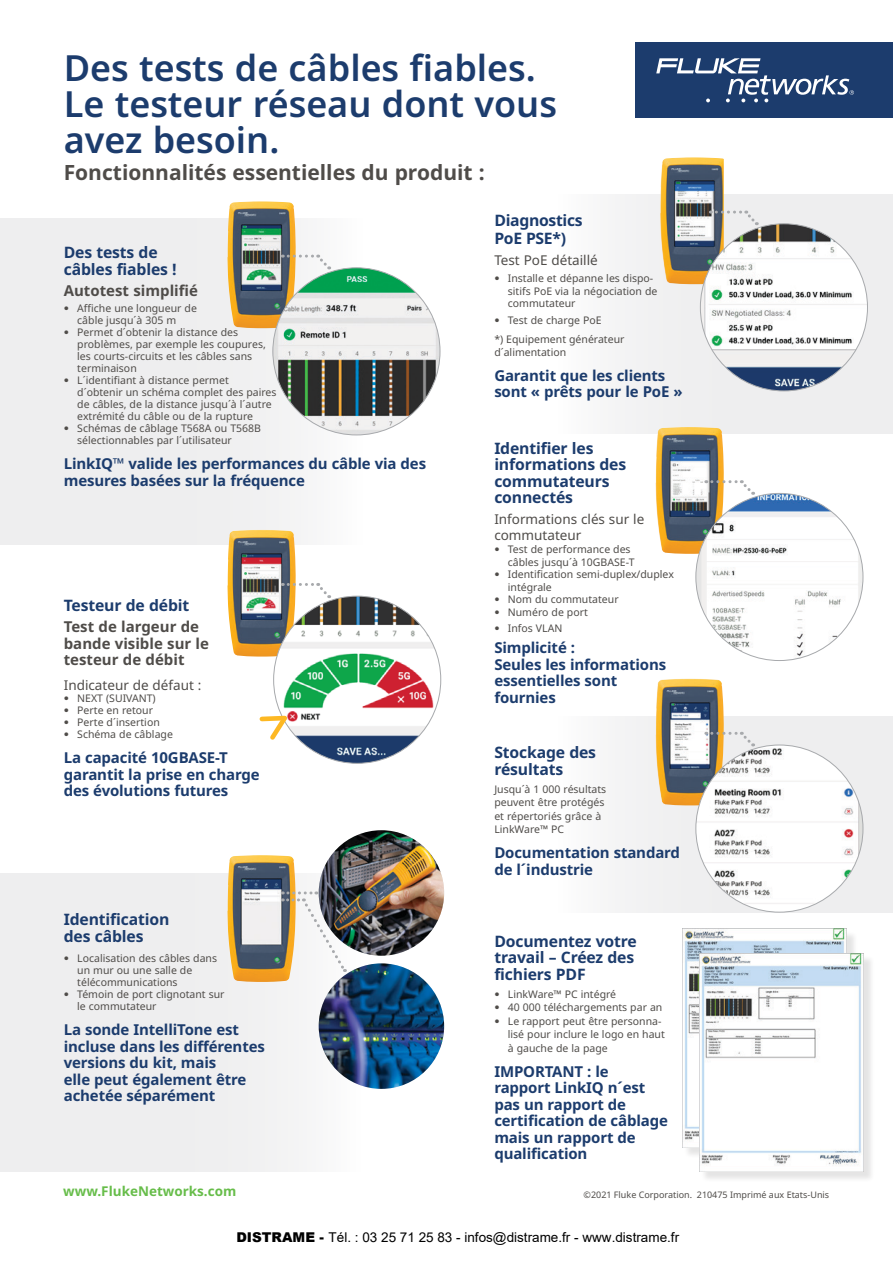
<style>
.page{position:relative;width:893px;height:1263px;background:#fff}
.page>*{position:absolute;margin:0;border:0;box-sizing:border-box;transform-origin:0 0}
.t1{font:600 36px/36px "Noto Sans";color:#1c3c6d}
.t2{font:700 21px "Noto Sans";color:#4f4c49}
.t3{font:700 15.75px/16.5px "Noto Sans";letter-spacing:-.01em;color:#1c3c6d}
.t4{font:700 15px/16.5px "Noto Sans";letter-spacing:-.01em;color:#1c3c6d}
.t5{font:700 15px/16.5px "Noto Sans";color:#4f4c49}
.t6{font:13.5px/16.5px "Noto Sans";color:#4f4c49}
.t7{font:13.5px "Arial";color:#000}
.t8{font:700 13.5px "Noto Sans";color:#67bd4a}
.t9{font:10.5px/12px "Noto Sans";color:#4f4c49}
.t10{font:9px "Noto Sans";color:#4f4c49}
.s1{font-family:"Helvetica Neue LT Pro";font-weight:700}
.s2{font-weight:900}
.s3{font-style:inherit}
</style>
<div class="page">
<div style="left:477px;top:194px;width:416px;height:240px;background:#eeeeef"></div>
<div style="left:477px;top:716px;width:416px;height:196px;background:#f5f5f5"></div>
<div style="left:0;top:218px;width:448px;height:326px;background:linear-gradient(to right,#e9e9ea,#fdfdfd)"></div>
<div style="left:0;top:873px;width:446px;height:299px;background:#eeeeef"></div>
<img style="left:227px;top:201px;width:69px;height:127px">
<img style="left:227px;top:855px;width:69px;height:127px">
<img style="left:273px;top:268px;width:167px;height:167px;border-radius:84px">
<svg style="left:282px;top:255px;width:49px;height:15px"></svg>
<svg style="left:282px;top:891px;width:65px;height:81px"></svg>
<img style="left:660px;top:157px;width:64px;height:127px">
<img style="left:655px;top:427px;width:69px;height:127px">
<img style="left:655px;top:679px;width:69px;height:126px">
<img style="left:227px;top:530px;width:69px;height:126px">
<img style="left:274px;top:596px;width:167px;height:167px;border-radius:84px">
<svg style="left:282px;top:583px;width:49px;height:16px"></svg>
<svg style="left:259px;top:712px;width:32px;height:28px"></svg>
<img style="left:701px;top:493px;width:162px;height:167px">
<img style="left:696px;top:745px;width:167px;height:167px;border-radius:84px">
<img style="left:700px;top:224px;width:167px;height:167px;border-radius:84px">
<svg style="left:706px;top:480px;width:49px;height:16px"></svg>
<svg style="left:706px;top:732px;width:49px;height:15px"></svg>
<svg style="left:710px;top:211px;width:49px;height:15px"></svg>
<img style="left:319px;top:830px;width:125px;height:126px;border-radius:63px">
<img style="left:319px;top:963px;width:125px;height:126px;border-radius:63px">
<div style="left:636px;top:43px;width:257px;height:75px;background:#1c3c6d"></div>
<svg style="left:656px;top:58px;width:198px;height:44px"></svg>
<img style="left:682px;top:929px;width:165px;height:218px">
<div style="left:701px;top:954px;width:174px;height:228px;background:#231f20;opacity:.12"></div>
<img style="left:700px;top:953px;width:164px;height:219px">
<h1 class="t1" style="left:64px;top:51px;width:495px">Des tests de câbles fiables.<br>Le testeur réseau dont vous avez besoin.</h1>
<h2 class="t2" style="left:64px;top:158px;width:422px">Fonctionnalités essentielles du produit :</h2>
<h3 class="t3" style="left:64px;top:245px;width:114px">Des tests de câbles fiables !</h3>
<h3 class="t5" style="left:64px;top:282px;width:136px">Autotest simplifié</h3>
<p class="t9" style="left:77px;top:302px;width:121px;text-indent:-14px"><span class="s1">•</span> Affiche une longueur de câble jusqu´à 305 m</p>
<p class="t9" style="left:77px;top:326px;width:190px;text-indent:-14px"><span class="s1">•</span> Permet d´obtenir la distance des problèmes, par exemple les coupures, les courts-circuits et les câbles sans terminaison</p>
<p class="t9" style="left:77px;top:374px;width:201px;text-indent:-14px"><span class="s1">•</span> L´identifiant à distance permet d´obtenir un schéma complet des paires de câbles, de la distance jusqu´à l´autre extrémité du câble ou de la rupture</p>
<p class="t9" style="left:77px;top:422px;width:185px;text-indent:-14px"><span class="s1">•</span> Schémas de câblage T568A ou T568B sélectionnables par l´utilisateur</p>
<h3 class="t4" style="left:64px;top:456px;width:364px">LinkIQ™ valide les performances du câble via des mesures basées sur la fréquence</h3>
<h3 class="t3" style="left:64px;top:598px;width:127px">Testeur de débit</h3>
<h3 class="t5" style="left:64px;top:619px;width:147px">Test de largeur de bande visible sur le testeur de débit</h3>
<p class="t6" style="left:64px;top:677px;width:139px">Indicateur de défaut :</p>
<p class="t9" style="left:64px;top:693px;width:94px"><span class="s1">•</span> NEXT (SUIVANT)</p>
<p class="t9" style="left:64px;top:705px;width:91px"><span class="s1">•</span> Perte en retour</p>
<p class="t9" style="left:64px;top:717px;width:98px"><span class="s1">•</span> Perte d´insertion</p>
<p class="t9" style="left:64px;top:729px;width:111px"><span class="s1">•</span> Schéma de câblage</p>
<h3 class="t4" style="left:64px;top:750px;width:198px">La capacité 10GBASE-T garantit la prise en charge des évolutions futures</h3>
<h3 class="t3" style="left:64px;top:911px;width:107px">Identification des câbles</h3>
<p class="t9" style="left:77px;top:953px;width:141px;text-indent:-14px"><span class="s1">•</span> Localisation des câbles dans un mur ou une salle de télécommunications</p>
<p class="t9" style="left:77px;top:989px;width:149px;text-indent:-14px"><span class="s1">•</span> Témoin de port clignotant sur le commutateur</p>
<h3 class="t4" style="left:64px;top:1022px;width:203px">La sonde IntelliTone est incluse dans les différentes versions du kit, mais<br>elle peut également être achetée séparément</h3>
<h3 class="t3" style="left:494px;top:212px;width:90px;line-height:18px">Diagnostics<br>PoE PSE*)</h3>
<p class="t6" style="left:494px;top:252px;width:105px">Test PoE détaillé</p>
<p class="t9" style="left:508px;top:272px;width:151px;line-height:12.6px;text-indent:-14px"><span class="s1">•</span> Installe et dépanne les dispo&shy;sitifs PoE via la négociation de commutateur</p>
<p class="t9" style="left:494px;top:310px;width:132px;line-height:19.4px"><span class="s1">•</span> Test de charge PoE<br>*) Equipement générateur</p>
<p class="t9" style="left:494px;top:346px;width:73px">d´alimentation</p>
<h3 class="t4" style="left:494px;top:367px;width:190px">Garantit que les clients sont « prêts pour le PoE »</h3>
<h3 class="t3" style="left:494px;top:440px;width:133px">Identifier les informations des commutateurs connectés</h3>
<p class="t6" style="left:494px;top:511px;width:151px">Informations clés sur le commutateur</p>
<p class="t9" style="left:508px;top:543px;width:128px;line-height:12.6px;text-indent:-14px"><span class="s1">•</span> Test de performance des câbles jusqu´à 10GBASE-T</p>
<p class="t9" style="left:508px;top:568px;width:168px;line-height:12.6px;text-indent:-14px"><span class="s1">•</span> Identification semi-duplex/duplex intégrale</p>
<p class="t9" style="left:494px;top:594px;width:126px"><span class="s1">•</span> Nom du commutateur</p>
<p class="t9" style="left:494px;top:606px;width:95px"><span class="s1">•</span> Numéro de port</p>
<p class="t9" style="left:494px;top:623px;width:70px"><span class="s1">•</span> Infos VLAN</p>
<h3 class="t4" style="left:494px;top:640px;width:173px">Simplicité :<br>Seules les informations essentielles sont fournies</h3>
<h3 class="t3" style="left:494px;top:745px;width:103px">Stockage des résultats</h3>
<p class="t9" style="left:494px;top:782px;width:113px;line-height:13.5px">Jusqu´à 1 000 résultats peuvent être protégés et répertoriés grâce à<br>LinkWare™ PC</p>
<h3 class="t4" style="left:494px;top:845px;width:187px">Documentation standard de l´industrie</h3>
<h3 class="t3" style="left:494px;top:933px;width:144px">Documentez votre travail – Créez des fichiers PDF</h3>
<p class="t9" style="left:494px;top:988px;width:123px"><span class="s1">•</span> LinkWare™ PC intégré</p>
<p class="t9" style="left:494px;top:1001px;width:170px"><span class="s1">•</span> 40 000 téléchargements par an</p>
<p class="t9" style="left:508px;top:1014px;width:159px;line-height:13.5px;text-indent:-14px"><span class="s1">•</span> Le rapport peut être personna&shy;lisé pour inclure le logo en haut à gauche de la page</p>
<h3 class="t4" style="left:494px;top:1063px;width:175px">IMPORTANT : le rapport LinkIQ n´est pas un rapport de certification de câblage mais un rapport de qualification</h3>
<p class="t8" style="left:63px;top:1182px;width:175px">www.FlukeNetworks.com</p>
<p class="t10" style="left:584px;top:1189px;width:247px">©2021 Fluke Corporation. 210475 Imprimé aux Etats-Unis</p>
<p class="t7" style="left:236px;top:1228px;width:444px"><span class="s2">DISTRAME -</span> T<span class="s3">é</span>l. : 03 25 71 25 83 - infos@distrame.fr - www.distrame.fr</p>
</div>
